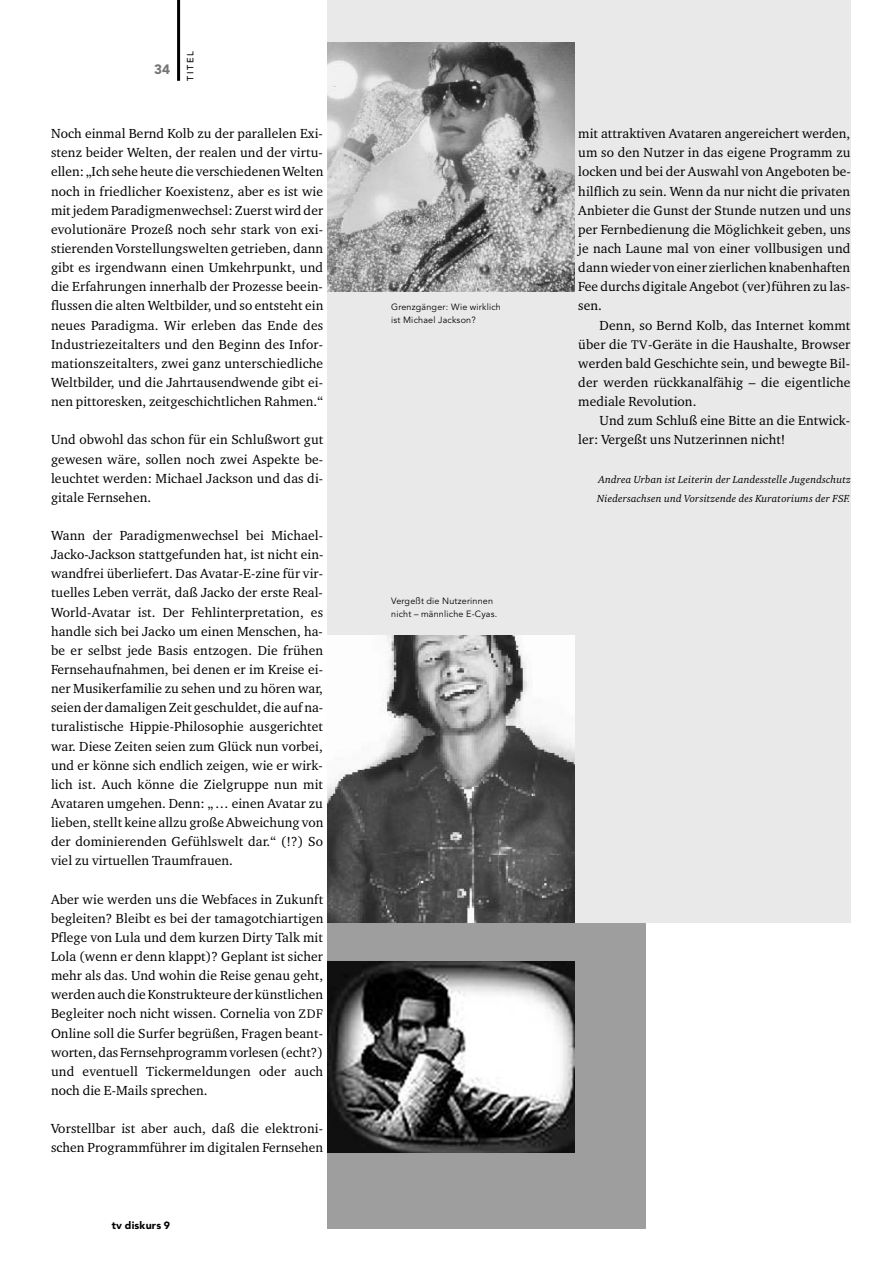
<style>
.page{position:relative;width:893px;height:1263px;background:#fff}
.page>*{position:absolute;margin:0;border:0;box-sizing:border-box;transform-origin:0 0}
.t1{font:13.5px/19.2px "Charter BT";letter-spacing:.005em;color:#000;text-align:justify}
.t2{font:900 13.5px "Avenir";color:#757575}
.t3{font:italic 10.5px/19.2px "Charter BT";letter-spacing:.015em;color:#000}
.t4{font:900 10.5px "Avenir";letter-spacing:.02em;color:#000}
.t5{font:9px/12.8px "Avenir";letter-spacing:.02em;color:#000}
.t6{font:500 9px "Avenir";letter-spacing:.165em;color:#000}
.s1{font-size:12.75px}
</style>
<div class="page">
<div style="left:327px;top:463px;width:319px;height:766px;background:#9e9e9e"></div>
<div style="left:327px;top:0;width:523px;height:923px;background:#e9e9e9"></div>
<hr style="left:177px;top:0;width:3px;height:81px;background:#000">
<img style="left:327px;top:43px;width:247px;height:248px">
<img style="left:327px;top:635px;width:247px;height:288px">
<img style="left:327px;top:961px;width:247px;height:191px">
<p class="t2" style="left:154px;top:64px;width:17px">34</p>
<p class="t6" style="left:187px;top:81px;width:31px;rotate:-90deg">TITEL</p>
<p class="t1" style="left:51px;top:125px;width:274px">Noch einmal Bernd Kolb zu der parallelen Exi&shy;stenz beider Welten, der realen und der virtu&shy;ellen: „Ich sehe heute die verschiedenen Welten noch in friedlicher Koexistenz, aber es ist wie mit jedem Paradigmenwechsel: Zuerst wird der evolutionäre Prozeß noch sehr stark von exi&shy;stierenden Vorstellungswelten getrieben, dann gibt es irgendwann einen Umkehrpunkt, und die Erfahrungen innerhalb der Prozesse beein&shy;flussen die alten Weltbilder, und so entsteht ein neues Paradigma. Wir erleben das Ende des Industriezeitalters und den Beginn des Infor&shy;mationszeitalters, zwei ganz unterschiedliche Weltbilder, und die Jahrtausendwende gibt ei&shy;nen pittoresken, zeitgeschichtlichen Rahmen.“</p>
<p class="t1" style="left:51px;top:431px;width:274px">Und obwohl das schon für ein Schlußwort gut gewesen wäre, sollen noch zwei Aspekte be&shy;leuchtet werden: Michael Jackson und das di&shy;gitale Fernsehen.</p>
<p class="t1" style="left:51px;top:527px;width:274px">Wann der Paradigmenwechsel bei Michael-Jacko-Jackson stattgefunden hat, ist nicht ein&shy;wandfrei überliefert. Das Avatar-E-zine für vir&shy;tuelles Leben verrät, daß Jacko der erste Real-World-Avatar ist. Der Fehlinterpretation, es handle sich bei Jacko um einen Menschen, ha&shy;be er selbst jede Basis entzogen. Die frühen Fernsehaufnahmen, bei denen er im Kreise ei&shy;ner Musikerfamilie zu sehen und zu hören war, seien der damaligen Zeit geschuldet, die auf na&shy;turalistische Hippie-Philosophie ausgerichtet war. Diese Zeiten seien zum Glück nun vorbei, und er könne sich endlich zeigen, wie er wirk&shy;lich ist. Auch könne die Zielgruppe nun mit Avataren umgehen. Denn: „ … einen Avatar zu lieben, stellt keine allzu große Abweichung von der dominierenden Gefühlswelt dar.“ (!?) So viel zu virtuellen Traumfrauen.</p>
<p class="t1" style="left:51px;top:890px;width:274px">Aber wie werden uns die Webfaces in Zukunft begleiten? Bleibt es bei der tamagotchiartigen Pflege von Lula und dem kurzen Dirty Talk mit Lola (wenn er denn klappt)? Geplant ist sicher mehr als das. Und wohin die Reise genau geht, werden auch die Konstrukteure der künstlichen Begleiter noch nicht wissen. Cornelia von <span class="s1">ZDF </span>Online soll die Surfer begrüßen, Fragen beant&shy;worten, das Fernsehprogramm vorlesen (echt?) und eventuell Tickermeldungen oder auch noch die E-Mails sprechen.</p>
<p class="t1" style="left:51px;top:1120px;width:274px">Vorstellbar ist aber auch, daß die elektroni&shy;schen Programmführer im digitalen Fernsehen</p>
<p class="t4" style="left:112px;top:1221px;width:60px">tv diskurs 9</p>
<p class="t5" style="left:391px;top:302px;width:111px">Grenzgänger: Wie wirklich ist Michael Jackson?</p>
<p class="t5" style="left:391px;top:595px;width:108px">Vergeßt die Nutzerinnen nicht – männliche E-Cyas.</p>
<p class="t1" style="left:578px;top:125px;width:274px">mit attraktiven Avataren angereichert werden, um so den Nutzer in das eigene Programm zu locken und bei der Auswahl von Angeboten be&shy;hilflich zu sein. Wenn da nur nicht die privaten Anbieter die Gunst der Stunde nutzen und uns per Fernbedienung die Möglichkeit geben, uns je nach Laune mal von einer vollbusigen und dann wieder von einer zierlichen knabenhaften Fee durchs digitale Angebot (ver)führen zu las&shy;sen.</p>
<p class="t1" style="left:578px;top:316px;width:274px;text-indent:21px">Denn, so Bernd Kolb, das Internet kommt über die <span class="s1">TV</span>-Geräte in die Haushalte, Browser werden bald Geschichte sein, und bewegte Bil&shy;der werden rückkanalfähig – die eigentliche mediale Revolution.</p>
<p class="t1" style="left:578px;top:412px;width:273px;text-indent:21px">Und zum Schluß eine Bitte an die Entwick&shy;ler: Vergeßt uns Nutzerinnen nicht!</p>
<p class="t3" style="left:597px;top:470px;width:255px">Andrea Urban ist Leiterin der Landesstelle Jugendschutz<br>Niedersachsen und Vorsitzende des Kuratoriums der FSF.</p>
</div>
